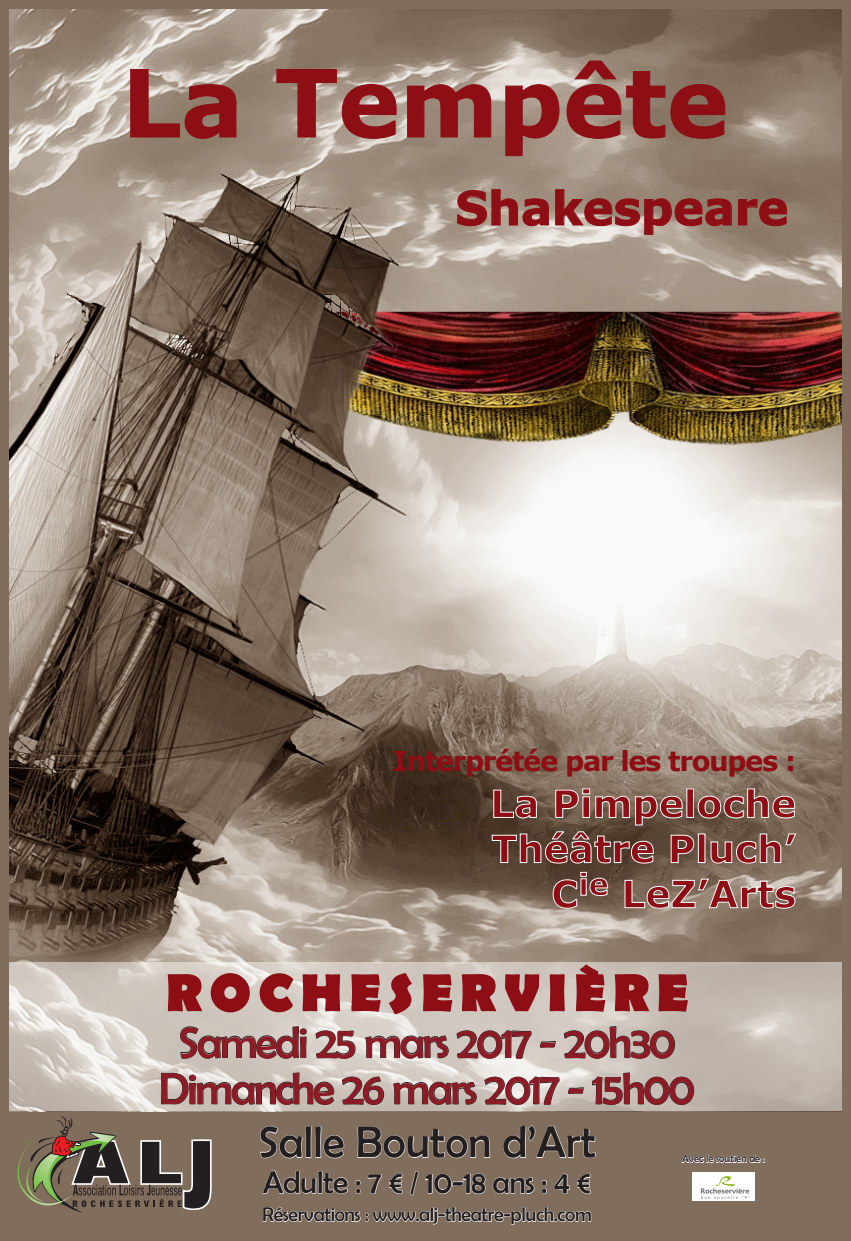
<style>
.page{position:relative;width:851px;height:1241px;background:#fff}
.page>*{position:absolute;margin:0;border:0;box-sizing:border-box;transform-origin:0 0}
.t1{font:700 92.78px "Verdana";color:#8d0e14}
.t2{font:700 53.92px "Berlin Sans FB";letter-spacing:.13em;color:#8d0e14}
.t3{font:700 46.38px "Verdana";letter-spacing:-.005em;color:#8d0e14}
.t4{font:44.5px "Berlin Sans FB";letter-spacing:-.04em;color:#8d1b25}
.t5{font:44.5px "Berlin Sans FB";color:#231f20}
.t6{font:700 37.58px "Verdana";color:#8d0e14}
.t7{font:31.5px "Berlin Sans FB";letter-spacing:-.02em;color:#231f20}
.t8{font:700 27.5px "Verdana";letter-spacing:-.05em;color:#8d0e14}
.t9{font:19.93px "Berlin Sans FB";letter-spacing:-.02em;color:#231f20}
.t10{font:10.47px "Berlin Sans FB";color:#231f20}
</style>
<div class="page">
<div style="left:0;top:0;width:850px;height:1240px;background:#816d5b"></div>
<svg style="left:0;top:1115px;width:213px;height:99px;background:#736554"></svg>
<svg style="left:681px;top:1147px;width:83px;height:15px"></svg>
<img style="left:692px;top:1172px;width:62px;height:27px">
<img style="left:9px;top:9px;width:832px;height:953px">
<svg style="left:130px;top:69px;width:49px;height:68px;background:#ad998c"></svg>
<svg style="left:185px;top:84px;width:51px;height:54px;background:#917566"></svg>
<svg style="left:277px;top:69px;width:59px;height:68px;background:#a89386"></svg>
<svg style="left:342px;top:84px;width:54px;height:54px;background:#b29a8e"></svg>
<svg style="left:407px;top:85px;width:84px;height:52px;background:#a68e81"></svg>
<svg style="left:505px;top:85px;width:54px;height:71px;background:#a99184"></svg>
<svg style="left:567px;top:61px;width:157px;height:77px;background:#967d6f"></svg>
<svg style="left:457px;top:189px;width:91px;height:37px;background:#a88a7e"></svg>
<svg style="left:555px;top:189px;width:176px;height:45px;background:#a58a7d"></svg>
<svg style="left:738px;top:199px;width:48px;height:27px"></svg>
<svg style="left:9px;top:962px;width:832px;height:148px;background:#cec6bf"></svg>
<svg style="left:180px;top:1026px;width:126px;height:32px;background:#b0a8a2"></svg>
<svg style="left:315px;top:1030px;width:40px;height:28px"></svg>
<svg style="left:365px;top:1035px;width:83px;height:23px;background:#b3aea9"></svg>
<svg style="left:456px;top:1030px;width:75px;height:28px;background:#b1a9a3"></svg>
<svg style="left:540px;top:1040px;width:15px;height:7px"></svg>
<svg style="left:563px;top:1026px;width:111px;height:32px;background:#aea69f"></svg>
<svg style="left:161px;top:1072px;width:173px;height:32px;background:#b3aca6"></svg>
<svg style="left:342px;top:1076px;width:42px;height:28px"></svg>
<svg style="left:393px;top:1081px;width:83px;height:23px;background:#aba49e"></svg>
<svg style="left:484px;top:1076px;width:75px;height:28px;background:#c0bbb8"></svg>
<svg style="left:568px;top:1087px;width:15px;height:6px"></svg>
<svg style="left:592px;top:1072px;width:102px;height:32px;background:#a9a19a"></svg>
<svg style="left:260px;top:1126px;width:84px;height:31px;background:#978677"></svg>
<svg style="left:357px;top:1126px;width:133px;height:31px;background:#948374"></svg>
<svg style="left:503px;top:1125px;width:92px;height:32px;background:#938273"></svg>
<svg style="left:263px;top:1170px;width:328px;height:63px;background:#938273"></svg>
<svg style="left:493px;top:789px;width:43px;height:29px"></svg>
<svg style="left:555px;top:788px;width:34px;height:29px"></svg>
<svg style="left:595px;top:796px;width:34px;height:21px"></svg>
<svg style="left:635px;top:796px;width:47px;height:29px"></svg>
<div style="left:686px;top:788px;width:7px;height:29px;border:1px solid #fff"></div>
<svg style="left:698px;top:788px;width:96px;height:30px;background:#8e7e6f"></svg>
<svg style="left:492px;top:831px;width:161px;height:32px;background:#6c5c4f"></svg>
<svg style="left:671px;top:835px;width:22px;height:27px"></svg>
<div style="left:698px;top:833px;width:6px;height:29px;border:1px solid #fff"></div>
<svg style="left:710px;top:833px;width:85px;height:30px;background:#867567"></svg>
<svg style="left:553px;top:872px;width:54px;height:36px;background:#776658"></svg>
<svg style="left:624px;top:878px;width:171px;height:30px;background:#a19285"></svg>
<p class="t1" style="left:122px;top:37px;width:608px">La Tempête</p>
<p class="t3" style="left:455px;top:175px;width:335px">Shakespeare</p>
<p class="t8" style="left:393px;top:741px;width:405px">Interprétée par les troupes :</p>
<p class="t6" style="left:490px;top:777px;width:307px">La Pimpeloche</p>
<p class="t6" style="left:491px;top:822px;width:306px">Théâtre Pluch’</p>
<p class="t6" style="left:551px;top:867px;width:246px">C<sup>ie</sup> LeZ’Arts</p>
<p class="t2" style="left:166px;top:962px;width:524px">ROCHESERVIÈRE</p>
<p class="t4" style="left:178px;top:1017px;width:499px">Samedi 25 mars 2017 - 20h30</p>
<p class="t4" style="left:159px;top:1063px;width:537px">Dimanche 26 mars 2017 - 15h00</p>
<p class="t5" style="left:258px;top:1117px;width:339px">Salle Bouton d’Art</p>
<p class="t7" style="left:263px;top:1164px;width:329px">Adulte : 7 € / 10-18 ans : 4 €</p>
<p class="t9" style="left:262px;top:1203px;width:331px">Réservations : www.alj-theatre-pluch.com</p>
<p class="t10" style="left:682px;top:1152px;width:84px">Avec le soutien de :</p>
</div>
